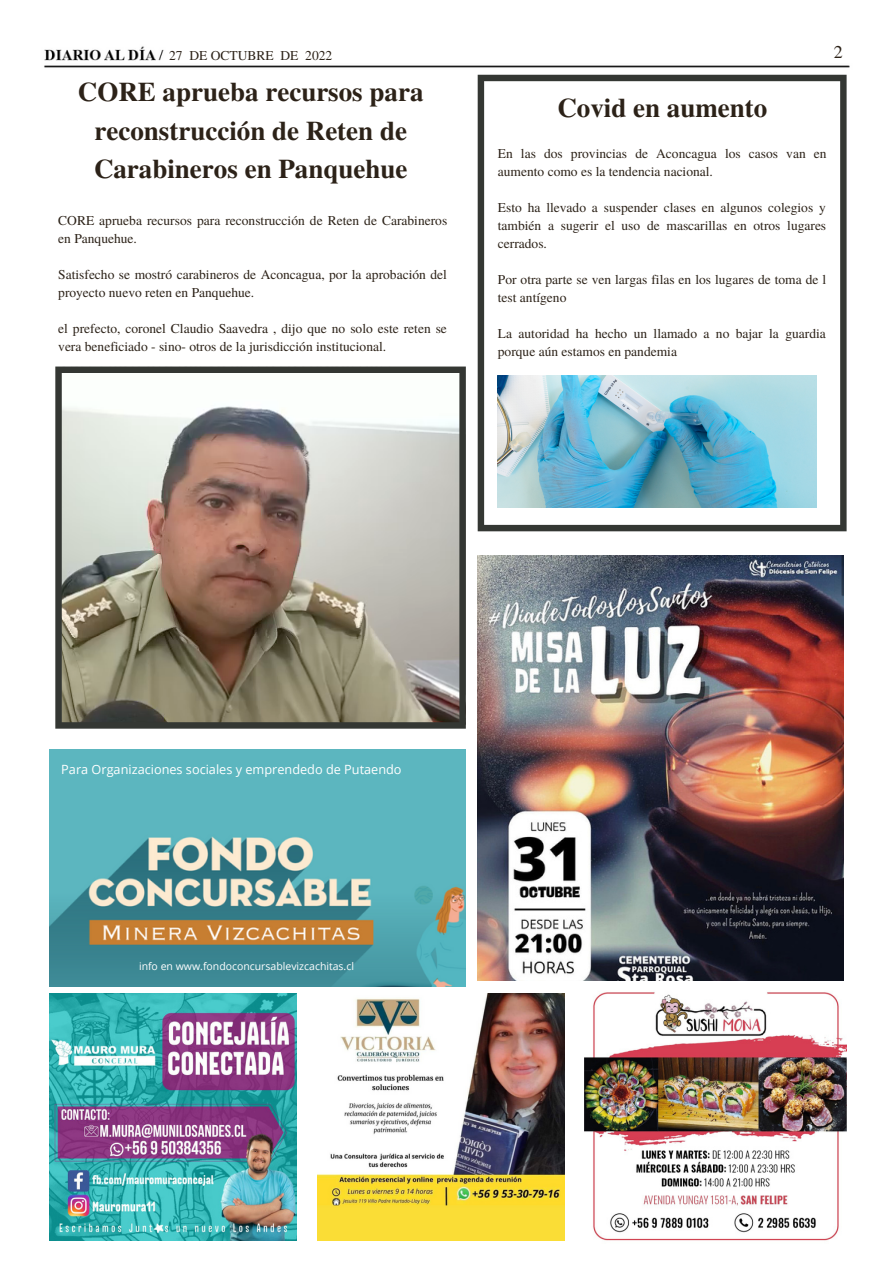
<style>
.page{position:relative;width:893px;height:1264px;background:#fff}
.page>*{position:absolute;margin:0;border:0;box-sizing:border-box;transform-origin:0 0}
.t1{font:700 27px/38.2px "Te X Gyre Termes";color:#2c2218;text-align:center}
.t2{font:18px "Te X Gyre Termes";color:#2c2218}
.t3{font:13.5px/18px "Te X Gyre Termes";color:#2c2218}
.t4{font:12.75px "Open Sans";color:#fff}
.t5{font:10.5px "Open Sans";color:#fff}
</style>
<div class="page">
<img style="left:44px;top:46px;width:806px;height:95px">
<img style="left:49px;top:993px;width:247px;height:247px">
<img style="left:317px;top:993px;width:247px;height:247px">
<img style="left:585px;top:992px;width:261px;height:249px">
<img style="left:55px;top:366px;width:411px;height:362px">
<svg style="left:477px;top:75px;width:369px;height:456px"></svg>
<img style="left:498px;top:376px;width:318px;height:131px">
<img style="left:49px;top:749px;width:416px;height:237px">
<img style="left:477px;top:555px;width:366px;height:425px">
<p class="t3" style="left:169px;top:45px;width:164px">27 DE OCTUBRE DE 2022</p>
<h2 class="t2" style="left:833px;top:39px;width:10px">2</h2>
<h1 class="t1" style="left:78px;top:72px;width:347px">CORE aprueba recursos para reconstrucción de Reten de<br>Carabineros en Panquehue</h1>
<p class="t3" style="left:58px;top:211px;width:390px">CORE aprueba recursos para reconstrucción de Reten de Carabineros en Panquehue.</p>
<p class="t3" style="left:58px;top:265px;width:390px">Satisfecho se mostró carabineros de Aconcagua, por la aprobación del proyecto nuevo reten en Panquehue.</p>
<p class="t3" style="left:58px;top:319px;width:390px">el prefecto, coronel Claudio Saavedra , dijo que no solo este reten se vera beneficiado - sino- otros de la jurisdicción institucional.</p>
<h1 class="t1" style="left:557px;top:87px;width:211px">Covid en aumento</h1>
<p class="t3" style="left:498px;top:144px;width:330px">En las dos provincias de Aconcagua los casos van en aumento como es la tendencia nacional.</p>
<p class="t3" style="left:498px;top:198px;width:330px;text-align:justify">Esto ha llevado a suspender clases en algunos colegios y también a sugerir el uso de mascarillas en otros lugares cerrados.</p>
<p class="t3" style="left:498px;top:270px;width:330px">Por otra parte se ven largas filas en los lugares de toma de l test antígeno</p>
<p class="t3" style="left:498px;top:324px;width:329px">La autoridad ha hecho un llamado a no bajar la guardia porque aún estamos en pandemia</p>
<p class="t4" style="left:61px;top:760px;width:342px">Para Organizaciones sociales y emprendedo de Putaendo</p>
<p class="t5" style="left:139px;top:958px;width:216px">info en www.fondoconcursablevizcachitas.cl</p>
</div>
